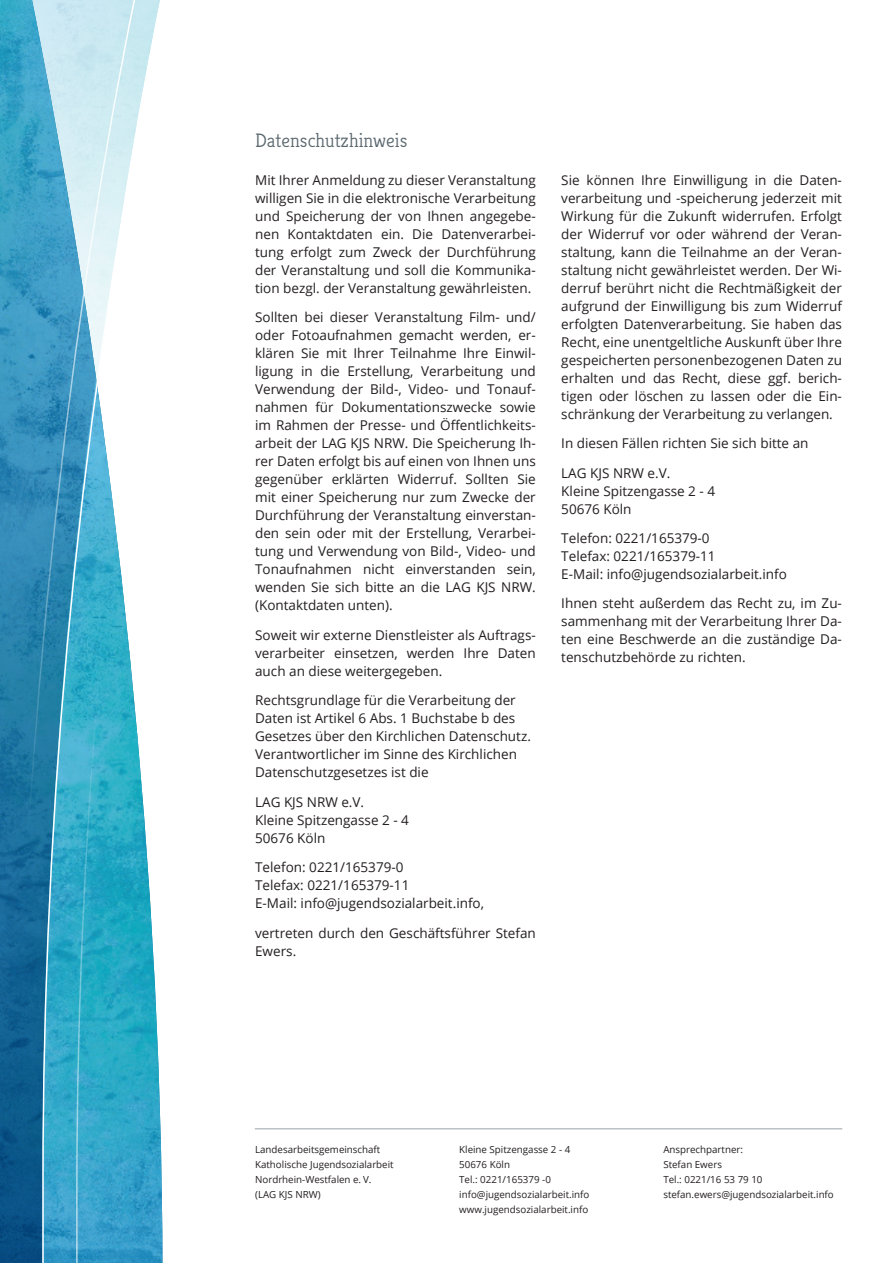
<style>
.page{position:relative;width:893px;height:1263px;background:#fff}
.page>*{position:absolute;margin:0;border:0;box-sizing:border-box;transform-origin:0 0}
.t1{font:300 19.5px "Kreon";color:#5a676e}
.t2{font:13.5px/18px "Open Sans";color:#231f20}
.t3{font:9.75px/15px "Open Sans";color:#231f20}
</style>
<div class="page">
<svg style="left:0;top:0;width:12px;height:1263px;background:#247eaa"></svg>
<svg style="left:139px;top:0;width:24px;height:1263px"></svg>
<svg style="left:12px;top:0;width:127px;height:1263px;background:#58acca"></svg>
<hr style="left:255px;top:1128px;width:587px;height:1px;background:#99a4ab">
<h1 class="t1" style="left:255px;top:129px;width:154px">Datenschutzhinweis</h1>
<p class="t2" style="left:255px;top:170px;width:282px;text-align:justify">Mit Ihrer Anmeldung zu dieser Veranstaltung willigen Sie in die elektronische Verarbeitung und Speicherung der von Ihnen angegebe&shy;nen Kontaktdaten ein. Die Datenverarbei&shy;tung erfolgt zum Zweck der Durchführung der Veranstaltung und soll die Kommunika&shy;tion bezgl. der Veranstaltung gewährleisten.</p>
<p class="t2" style="left:255px;top:308px;width:282px;text-align:justify">Sollten bei dieser Veranstaltung Film- und/ oder Fotoaufnahmen gemacht werden, er&shy;klären Sie mit Ihrer Teilnahme Ihre Einwil&shy;ligung in die Erstellung, Verarbeitung und Verwendung der Bild-, Video- und Tonauf&shy;nahmen für Dokumentationszwecke sowie im Rahmen der Presse- und Öffentlichkeits&shy;arbeit der LAG KJS NRW. Die Speicherung Ih&shy;rer Daten erfolgt bis auf einen von Ihnen uns gegenüber erklärten Widerruf. Sollten Sie mit einer Speicherung nur zum Zwecke der Durchführung der Veranstaltung einverstan&shy;den sein oder mit der Erstellung, Verarbei&shy;tung und Verwendung von Bild-, Video- und Tonaufnahmen nicht einverstanden sein, wenden Sie sich bitte an die LAG KJS NRW. (Kontaktdaten unten).</p>
<p class="t2" style="left:255px;top:625px;width:282px;text-align:justify">Soweit wir externe Dienstleister als Auftrags&shy;verarbeiter einsetzen, werden Ihre Daten auch an diese weitergegeben.</p>
<p class="t2" style="left:255px;top:691px;width:277px">Rechtsgrundlage für die Verarbeitung der Daten ist Artikel 6 Abs. 1 Buchstabe b des Gesetzes über den Kirchlichen Datenschutz.<br>Verantwortlicher im Sinne des Kirchlichen Datenschutzgesetzes ist die</p>
<p class="t2" style="left:255px;top:792px;width:155px">LAG KJS NRW e.V.<br>Kleine Spitzengasse 2 - 4<br>50676 Köln</p>
<p class="t2" style="left:255px;top:858px;width:230px">Telefon: 0221/165379-0<br>Telefax: 0221/165379-11<br>E-Mail: info@jugendsozialarbeit.info,</p>
<p class="t2" style="left:255px;top:923px;width:282px">vertreten durch den Geschäftsführer Stefan<br>Ewers.</p>
<p class="t2" style="left:561px;top:170px;width:282px;text-align:justify">Sie können Ihre Einwilligung in die Daten&shy;verarbeitung und -speicherung jederzeit mit Wirkung für die Zukunft widerrufen. Erfolgt der Widerruf vor oder während der Veran&shy;staltung, kann die Teilnahme an der Veran&shy;staltung nicht gewährleistet werden. Der Wi&shy;derruf berührt nicht die Rechtmäßigkeit der aufgrund der Einwilligung bis zum Widerruf erfolgten Datenverarbeitung. Sie haben das Recht, eine unentgeltliche Auskunft über Ihre gespeicherten personenbezogenen Daten zu erhalten und das Recht, diese ggf. berich&shy;tigen oder löschen zu lassen oder die Ein&shy;schränkung der Verarbeitung zu verlangen.</p>
<p class="t2" style="left:561px;top:428px;width:249px;line-height:29.5px">In diesen Fällen richten Sie sich bitte an<br>LAG KJS NRW e.V.</p>
<p class="t2" style="left:561px;top:481px;width:155px">Kleine Spitzengasse 2 - 4<br>50676 Köln</p>
<p class="t2" style="left:561px;top:529px;width:227px">Telefon: 0221/165379-0<br>Telefax: 0221/165379-11<br>E-Mail: info@jugendsozialarbeit.info</p>
<p class="t2" style="left:561px;top:594px;width:282px;text-align:justify">Ihnen steht außerdem das Recht zu, im Zu&shy;sammenhang mit der Verarbeitung Ihrer Da&shy;ten eine Beschwerde an die zuständige Da&shy;tenschutzbehörde zu richten.</p>
<p class="t3" style="left:255px;top:1141px;width:140px">Landesarbeitsgemeinschaft<br>Katholische Jugendsozialarbeit<br>Nordrhein-Westfalen e. V. (LAG KJS NRW)</p>
<p class="t3" style="left:459px;top:1141px;width:132px">Kleine Spitzengasse 2 - 4<br>50676 Köln<br>Tel.: 0221/165379 -0 info@jugendsozialarbeit.info www.jugendsozialarbeit.info</p>
<p class="t3" style="left:663px;top:1141px;width:172px">Ansprechpartner:<br>Stefan Ewers<br>Tel.: 0221/16 53 79 10 stefan.ewers@jugendsozialarbeit.info</p>
</div>
